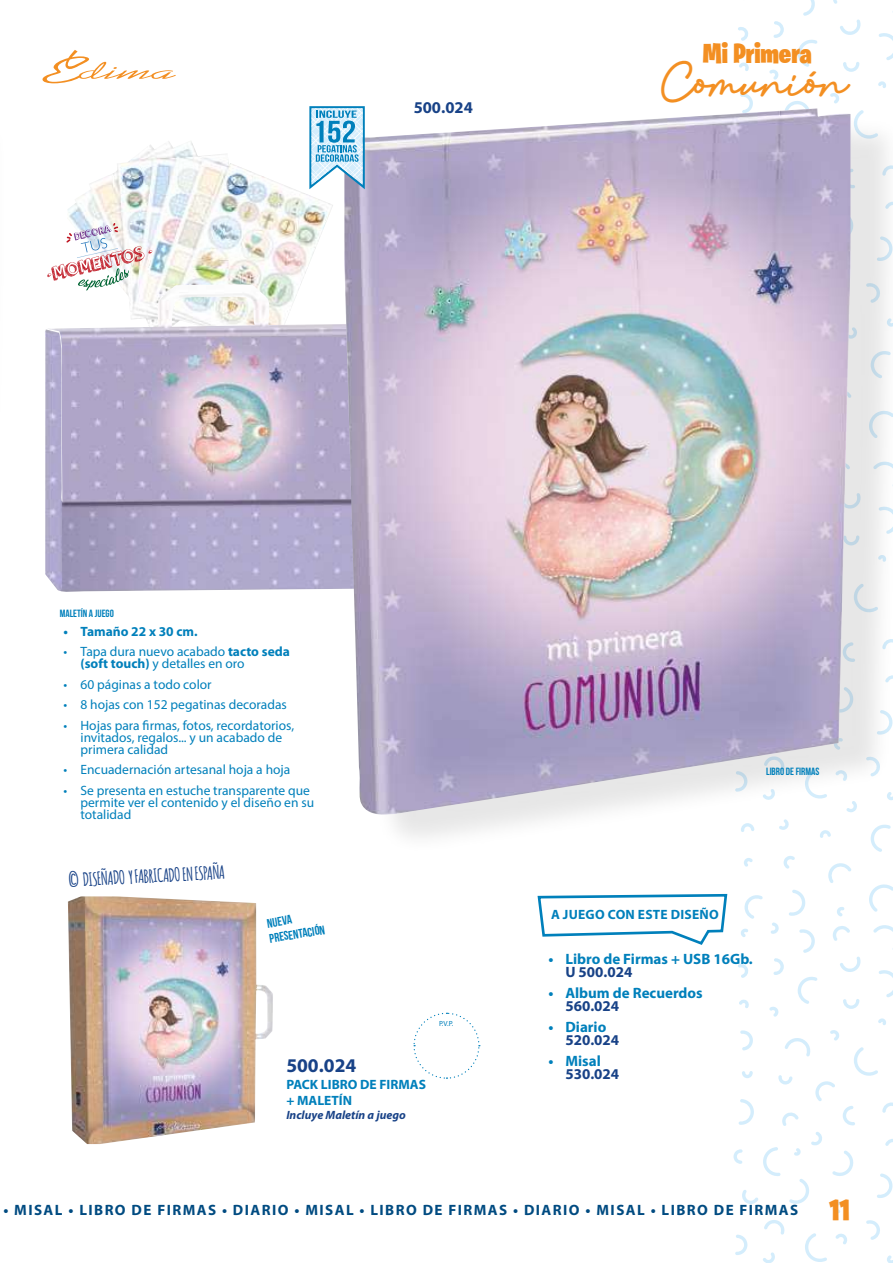
<style>
.page{position:relative;width:893px;height:1263px;background:#fff}
.page>*{position:absolute;margin:0;border:0;box-sizing:border-box;transform-origin:0 0}
.t1{font:32.1px "Blues Malone";color:#f38f22}
.t2{font:900 30px "Burbank Big Condensed";color:#f38f22}
.t3{font:900 27.9px "Burbank Big Condensed";color:#f38f22}
.t4{font:700 19.5px "Myriad Pro";color:#184287}
.t5{font:700 18px "Amatic";color:#184287}
.t6{font:700 16.5px "Myriad Pro";color:#184287}
.t7{font:700 15px "Myriad Pro";letter-spacing:.095em;color:#004b81}
.t8{font:700 15px "Myriad Pro";color:#0080bb}
.t9{font:700 15px "Myriad Pro";color:#184287}
.t10{font:13.5px/12px "Myriad Pro";color:#0080bb}
.t11{font:700 13.5px/16.2px "Myriad Pro";color:#0080bb}
.t12{font:700 13.5px "Myriad Pro";letter-spacing:.02em;color:#0080bb}
.t13{font:12.6px/15.1px "Bebas Neue";color:#0080bb}
.t14{font:italic 700 12px "Myriad Pro";color:#184287}
.t15{font:10.5px "Bebas Neue";color:#0080bb}
.t16{font:7.5px "Myriad Pro";color:#0080bb}
.s1{font-weight:700}
</style>
<div class="page">
<svg style="left:837px;top:907px;width:7px;height:10px"></svg>
<svg style="left:744px;top:895px;width:19px;height:24px"></svg>
<svg style="left:744px;top:858px;width:9px;height:9px"></svg>
<svg style="left:789px;top:890px;width:17px;height:26px"></svg>
<svg style="left:869px;top:884px;width:24px;height:28px"></svg>
<svg style="left:828px;top:863px;width:23px;height:20px"></svg>
<svg style="left:784px;top:856px;width:11px;height:13px"></svg>
<svg style="left:789px;top:1179px;width:20px;height:25px"></svg>
<svg style="left:882px;top:1102px;width:11px;height:11px"></svg>
<svg style="left:887px;top:1255px;width:6px;height:8px"></svg>
<svg style="left:885px;top:1139px;width:8px;height:7px"></svg>
<svg style="left:774px;top:958px;width:10px;height:17px"></svg>
<svg style="left:830px;top:1030px;width:9px;height:11px"></svg>
<svg style="left:805px;top:1233px;width:22px;height:29px"></svg>
<svg style="left:832px;top:1150px;width:22px;height:26px"></svg>
<svg style="left:833px;top:926px;width:17px;height:15px"></svg>
<svg style="left:769px;top:1006px;width:10px;height:11px"></svg>
<svg style="left:764px;top:1220px;width:21px;height:15px"></svg>
<svg style="left:733px;top:1149px;width:9px;height:15px"></svg>
<svg style="left:741px;top:928px;width:7px;height:9px"></svg>
<svg style="left:840px;top:956px;width:21px;height:16px"></svg>
<svg style="left:878px;top:1018px;width:8px;height:7px"></svg>
<svg style="left:738px;top:964px;width:10px;height:14px"></svg>
<svg style="left:811px;top:1132px;width:11px;height:14px"></svg>
<svg style="left:866px;top:1220px;width:14px;height:20px"></svg>
<svg style="left:735px;top:1234px;width:12px;height:21px"></svg>
<svg style="left:877px;top:1173px;width:16px;height:25px"></svg>
<svg style="left:879px;top:970px;width:14px;height:27px"></svg>
<svg style="left:798px;top:977px;width:19px;height:27px"></svg>
<svg style="left:794px;top:1148px;width:7px;height:8px"></svg>
<svg style="left:815px;top:1081px;width:20px;height:20px"></svg>
<svg style="left:742px;top:1190px;width:16px;height:14px"></svg>
<svg style="left:843px;top:999px;width:16px;height:10px"></svg>
<svg style="left:739px;top:999px;width:10px;height:9px"></svg>
<svg style="left:778px;top:1075px;width:14px;height:10px"></svg>
<svg style="left:763px;top:1252px;width:12px;height:11px"></svg>
<svg style="left:771px;top:922px;width:8px;height:12px"></svg>
<svg style="left:782px;top:1112px;width:17px;height:14px"></svg>
<svg style="left:873px;top:925px;width:20px;height:24px"></svg>
<svg style="left:854px;top:1047px;width:24px;height:29px"></svg>
<svg style="left:763px;top:1147px;width:17px;height:29px"></svg>
<svg style="left:836px;top:1233px;width:11px;height:11px"></svg>
<svg style="left:740px;top:1030px;width:13px;height:20px"></svg>
<svg style="left:739px;top:1099px;width:15px;height:26px"></svg>
<svg style="left:834px;top:1201px;width:9px;height:12px"></svg>
<svg style="left:799px;top:929px;width:16px;height:24px"></svg>
<svg style="left:785px;top:1038px;width:26px;height:19px"></svg>
<svg style="left:843px;top:1106px;width:12px;height:20px"></svg>
<svg style="left:742px;top:1071px;width:11px;height:7px"></svg>
<svg style="left:774px;top:21px;width:10px;height:17px"></svg>
<svg style="left:830px;top:93px;width:9px;height:11px"></svg>
<svg style="left:833px;top:0;width:4px;height:4px"></svg>
<svg style="left:769px;top:69px;width:10px;height:11px"></svg>
<svg style="left:840px;top:19px;width:21px;height:16px"></svg>
<svg style="left:878px;top:81px;width:8px;height:7px"></svg>
<svg style="left:738px;top:27px;width:10px;height:14px"></svg>
<svg style="left:879px;top:33px;width:14px;height:27px"></svg>
<svg style="left:798px;top:39px;width:19px;height:28px"></svg>
<svg style="left:843px;top:62px;width:16px;height:10px"></svg>
<svg style="left:739px;top:62px;width:10px;height:9px"></svg>
<svg style="left:740px;top:93px;width:13px;height:15px"></svg>
<svg style="left:803px;top:0;width:12px;height:16px"></svg>
<svg style="left:786px;top:101px;width:23px;height:7px"></svg>
<svg style="left:43px;top:50px;width:133px;height:33px"></svg>
<img style="left:68px;top:141px;width:265px;height:143px">
<img style="left:45px;top:284px;width:299px;height:308px">
<div style="left:359px;top:111px;width:534px;height:744px;background:#000;opacity:.1"></div>
<img style="left:344px;top:108px;width:506px;height:708px">
<img style="left:47px;top:223px;width:106px;height:68px">
<svg style="left:309px;top:106px;width:56px;height:83px;background:#9acbe5"></svg>
<img style="left:68px;top:896px;width:205px;height:248px">
<svg style="left:413px;top:1012px;width:67px;height:67px"></svg>
<svg style="left:537px;top:893px;width:191px;height:52px"></svg>
<p class="t6" style="left:414px;top:97px;width:61px">500.024</p>
<h3 class="t3" style="left:703px;top:36px;width:110px">Mi Primera</h3>
<h1 class="t1" style="left:663px;top:62px;width:186px">Comunión</h1>
<p class="t15" style="left:60px;top:607px;width:56px">MALETÍN A JUEGO</p>
<p class="t11" style="left:63px;top:623px;width:136px">• Tamaño 22 x 30 cm.</p>
<p class="t10" style="left:81px;top:646px;width:211px;text-indent:-17px">• Tapa dura nuevo acabado <span class="s1">tacto seda (soft touch)</span> y detalles en oro</p>
<p class="t10" style="left:63px;top:678px;width:150px">• 60 páginas a todo color</p>
<p class="t10" style="left:63px;top:699px;width:225px">• 8 hojas con 152 pegatinas decoradas</p>
<p class="t10" style="left:81px;top:719px;width:215px;text-indent:-17px">• Hojas para firmas, fotos, recordatorios, invitados, regalos... y un acabado de primera calidad</p>
<p class="t10" style="left:63px;top:764px;width:228px">• Encuadernación artesanal hoja a hoja</p>
<p class="t10" style="left:81px;top:784px;width:235px;text-indent:-17px">• Se presenta en estuche transparente que permite ver el contenido y el diseño en su totalidad</p>
<h3 class="t5" style="left:68px;top:867px;width:158px;rotate:-3deg">© DISEÑADO Y FABRICADO EN ESPAÑA</h3>
<p class="t13" style="left:266px;top:916px;width:57px;rotate:-9deg">NUEVA<br>PRESENTACIÓN</p>
<h3 class="t4" style="left:286px;top:1053px;width:72px">500.024</h3>
<p class="t11" style="left:286px;top:1075px;width:141px">PACK LIBRO DE FIRMAS + MALETÍN</p>
<p class="t14" style="left:286px;top:1107px;width:121px">Incluye Maletín a juego</p>
<p class="t16" style="left:439px;top:1019px;width:16px">P.V.P.</p>
<p class="t15" style="left:766px;top:766px;width:55px">LIBRO DE FIRMAS</p>
<p class="t12" style="left:551px;top:905px;width:169px">A JUEGO CON ESTE DISEÑO</p>
<p class="t8" style="left:548px;top:949px;width:206px">• Libro de Firmas + USB 16Gb.</p>
<p class="t9" style="left:565px;top:962px;width:69px">U 500.024</p>
<p class="t8" style="left:548px;top:983px;width:156px">• Album de Recuerdos</p>
<p class="t9" style="left:565px;top:996px;width:55px">560.024</p>
<p class="t8" style="left:548px;top:1017px;width:60px">• Diario</p>
<p class="t9" style="left:565px;top:1030px;width:55px">520.024</p>
<p class="t8" style="left:548px;top:1051px;width:54px">• Misal</p>
<p class="t9" style="left:565px;top:1064px;width:55px">530.024</p>
<p class="t7" style="left:3px;top:1200px;width:796px">• MISAL • LIBRO DE FIRMAS • DIARIO • MISAL • LIBRO DE FIRMAS • DIARIO • MISAL • LIBRO DE FIRMAS</p>
<h2 class="t2" style="left:829px;top:1191px;width:23px">11</h2>
</div>
